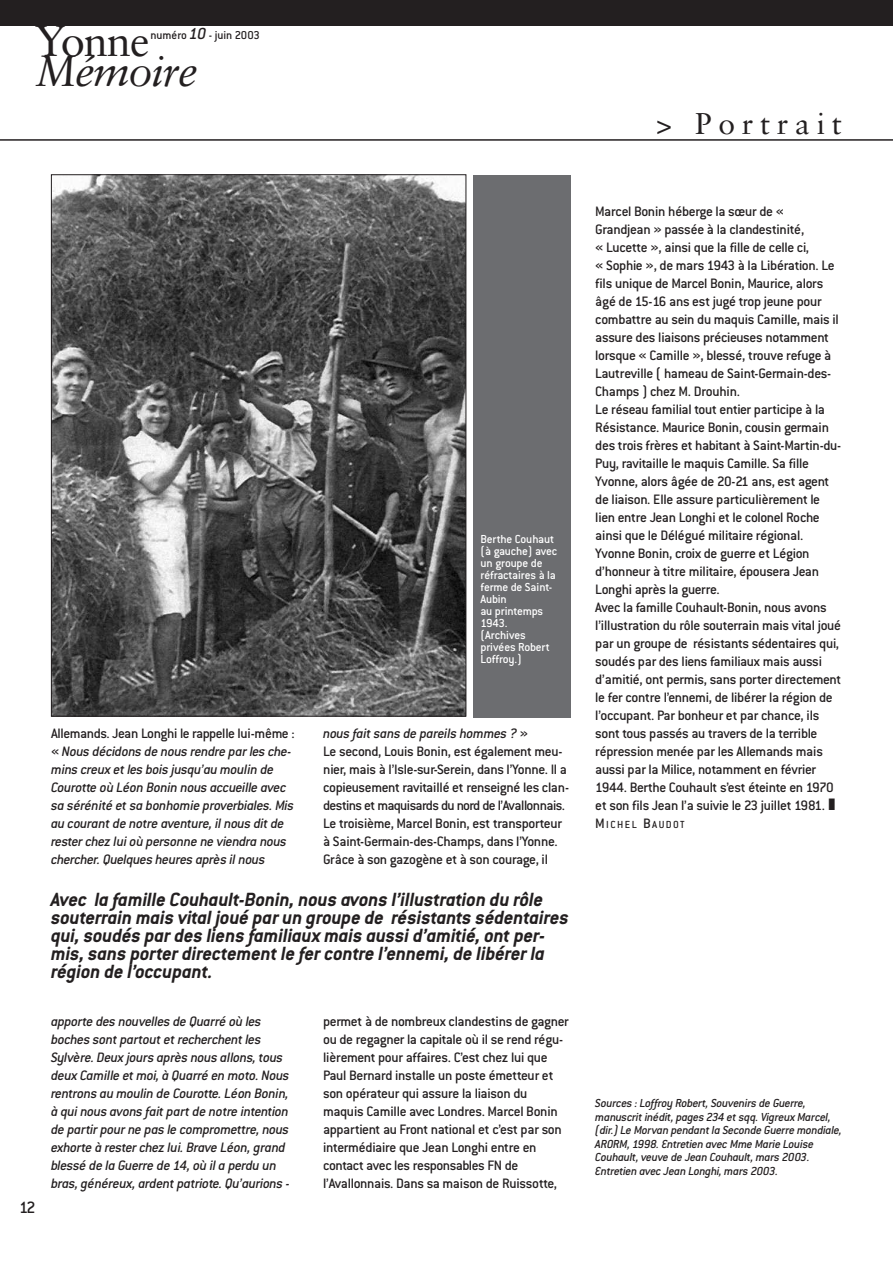
<style>
.page{position:relative;width:893px;height:1263px;background:#fff}
.page>*{position:absolute;margin:0;border:0;box-sizing:border-box;transform-origin:0 0}
.t1{font:italic 43.65px "Sabon";letter-spacing:-.03em;color:#231f20}
.t2{font:43.65px "Sabon";letter-spacing:-.03em;color:#231f20}
.t3{font:30px "Sabon";letter-spacing:.22em;color:#231f20}
.t4{font:italic 700 21px/18px "Conduit ITC";letter-spacing:-.01em;color:#231f20}
.t5{font:500 18px "Conduit ITC";color:#231f20}
.t6{font:500 15px/18px "Conduit ITC";letter-spacing:-.025em;color:#231f20}
.t7{font:italic 500 15px/18px "Conduit ITC";letter-spacing:-.025em;color:#231f20}
.t8{font:italic 500 12.75px/13.5px "Conduit ITC";letter-spacing:-.02em;color:#231f20}
.t9{font:500 12.75px/12px "Conduit ITC";letter-spacing:-.015em;color:#fff}
.t10{font:500 12.6px "Conduit ITC";color:#231f20}
.t11{font:500 11.25px "Conduit ITC";letter-spacing:.135em;color:#231f20}
.s1{font-style:italic;font-size:17.55px}
.s2{font-style:normal}
.s3{font-style:italic}
.s4{font-size:15px}
</style>
<div class="page">
<div style="left:0;top:0;width:893px;height:26px;background:#231f20"></div>
<hr style="left:0;top:139px;width:893px;height:2px;background:#231f20">
<div style="left:473px;top:175px;width:98px;height:542px;background:#6c6d70"></div>
<img style="left:53px;top:176px;width:411px;height:538px">
<h1 class="t2" style="left:34px;top:23px;width:116px">Yonne</h1>
<h1 class="t1" style="left:35px;top:53px;width:164px">Mémoire</h1>
<p class="t10" style="left:151px;top:31px;width:111px">numéro <span class="s1">10</span> - juin 2003</p>
<h2 class="t3" style="left:656px;top:111px;width:187px">&gt; Portrait</h2>
<p class="t9" style="left:480px;top:534px;width:78px">Berthe Couhaut (à gauche) avec un groupe de réfractaires à la ferme de Saint-<br>Aubin<br>au printemps<br>1943.<br>(Archives privées Robert<br>Loffroy.)</p>
<p class="t5" style="left:19px;top:1201px;width:18px">12</p>
<p class="t7" style="left:51px;top:726px;width:245px"><span class="s2">Allemands. Jean Longhi le rappelle lui-même : «</span> Nous décidons de nous rendre par les che&shy;mins creux et les bois jusqu’au moulin de Courotte où Léon Bonin nous accueille avec sa sérénité et sa bonhomie proverbiales. Mis au courant de notre aventure, il nous dit de rester chez lui où personne ne viendra nous chercher. Quelques heures après il nous</p>
<p class="t6" style="left:323px;top:726px;width:247px"><span class="s3">nous fait sans de pareils hommes ?</span> »<br>Le second, Louis Bonin, est également meu&shy;nier, mais à l’Isle-sur-Serein, dans l’Yonne. Il a copieusement ravitaillé et renseigné les clan&shy;destins et maquisards du nord de l’Avallonnais.<br>Le troisième, Marcel Bonin, est transporteur à Saint-Germain-des-Champs, dans l’Yonne.<br>Grâce à son gazogène et à son courage, il</p>
<p class="t4" style="left:51px;top:893px;width:519px">Avec la famille Couhault-Bonin, nous avons l’illustration du rôle souterrain mais vital joué par un groupe de résistants sédentaires qui, soudés par des liens familiaux mais aussi d’amitié, ont per&shy;mis, sans porter directement le fer contre l’ennemi, de libérer la région de l’occupant.</p>
<p class="t7" style="left:51px;top:1014px;width:240px">apporte des nouvelles de Quarré où les boches sont partout et recherchent les Sylvère. Deux jours après nous allons, tous deux Camille et moi, à Quarré en moto. Nous rentrons au moulin de Courotte. Léon Bonin, à qui nous avons fait part de notre intention de partir pour ne pas le compromettre, nous exhorte à rester chez lui. Brave Léon, grand blessé de la Guerre de 14, où il a perdu un bras, généreux, ardent patriote. Qu’aurions -</p>
<p class="t6" style="left:323px;top:1014px;width:247px">permet à de nombreux clandestins de gagner ou de regagner la capitale où il se rend régu&shy;lièrement pour affaires. C’est chez lui que Paul Bernard installe un poste émetteur et son opérateur qui assure la liaison du maquis Camille avec Londres. Marcel Bonin appartient au Front national et c’est par son intermédiaire que Jean Longhi entre en contact avec les responsables FN de l’Avallonnais. Dans sa maison de Ruissotte,</p>
<p class="t6" style="left:595px;top:204px;width:247px">Marcel Bonin héberge la sœur de « Grandjean » passée à la clandestinité,<br>« Lucette », ainsi que la fille de celle ci,<br>« Sophie », de mars 1943 à la Libération. Le fils unique de Marcel Bonin, Maurice, alors âgé de 15-16 ans est jugé trop jeune pour combattre au sein du maquis Camille, mais il assure des liaisons précieuses notamment lorsque « Camille », blessé, trouve refuge à Lautreville ( hameau de Saint-Germain-des-Champs ) chez M. Drouhin.<br>Le réseau familial tout entier participe à la Résistance. Maurice Bonin, cousin germain des trois frères et habitant à Saint-Martin-du-Puy, ravitaille le maquis Camille. Sa fille Yvonne, alors âgée de 20-21 ans, est agent de liaison. Elle assure particulièrement le lien entre Jean Longhi et le colonel Roche ainsi que le Délégué militaire régional.<br>Yvonne Bonin, croix de guerre et Légion d’honneur à titre militaire, épousera Jean Longhi après la guerre.<br>Avec la famille Couhault-Bonin, nous avons l’illustration du rôle souterrain mais vital joué par un groupe de résistants sédentaires qui, soudés par des liens familiaux mais aussi d’amitié, ont permis, sans porter directement le fer contre l’ennemi, de libérer la région de l’occupant. Par bonheur et par chance, ils sont tous passés au travers de la terrible répression menée par les Allemands mais aussi par la Milice, notamment en février 1944. Berthe Couhault s’est éteinte en 1970 et son fils Jean l’a suivie le 23 juillet 1981. ❚</p>
<p class="t11" style="left:595px;top:821px;width:91px"><span class="s4">M</span>ICHEL <span class="s4">B</span>AUDOT</p>
<p class="t8" style="left:595px;top:1098px;width:248px">Sources : Loffroy Robert, Souvenirs de Guerre, manuscrit inédit, pages 234 et sqq. Vigreux Marcel, (dir.) Le Morvan pendant la Seconde Guerre mondiale, ARORM, 1998. Entretien avec Mme Marie Louise Couhault, veuve de Jean Couhault, mars 2003.<br>Entretien avec Jean Longhi, mars 2003.</p>
</div>
